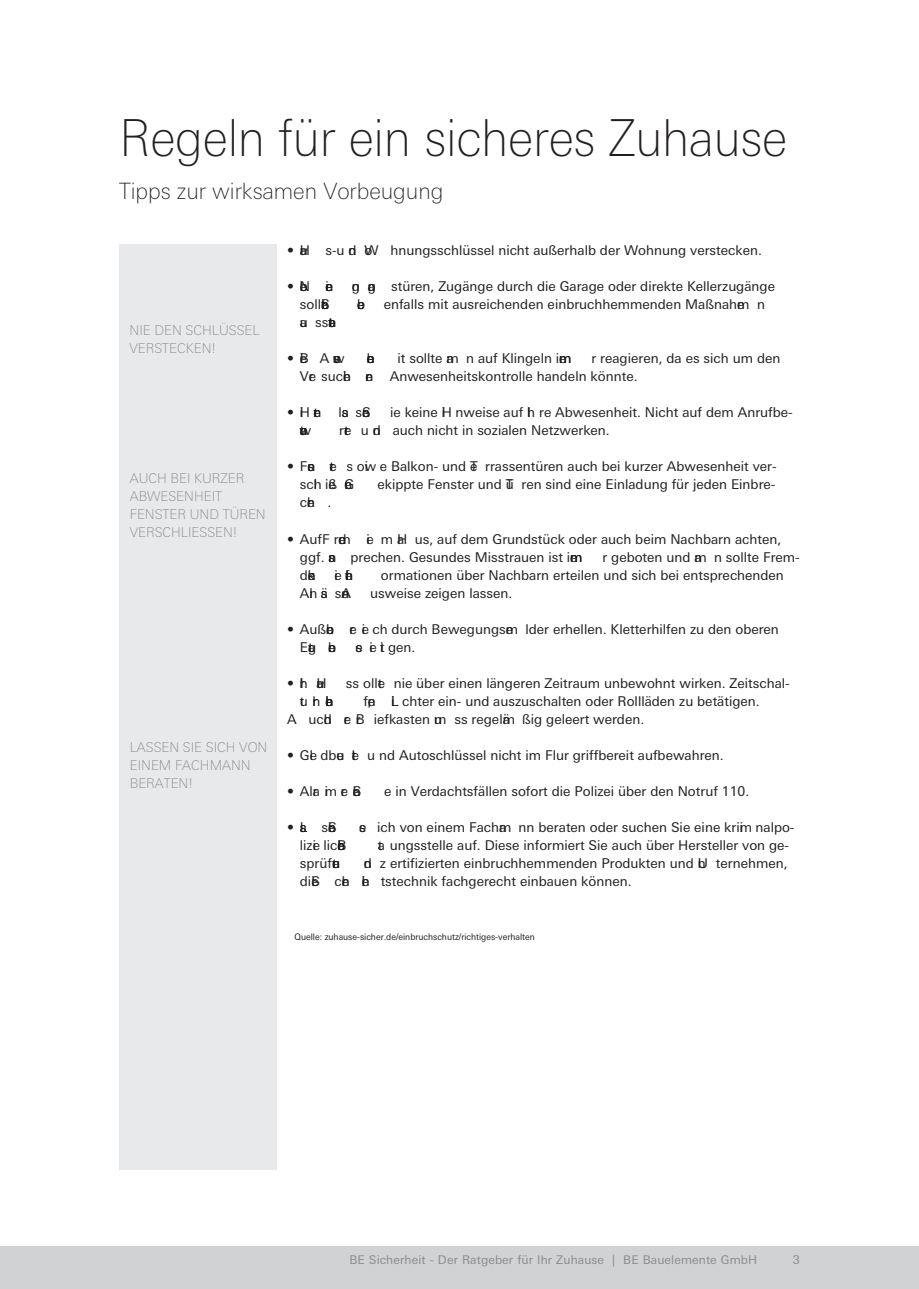
<style>
.page{position:relative;width:919px;height:1289px;background:#fff}
.page>*{position:absolute;margin:0;border:0;box-sizing:border-box;transform-origin:0 0}
.t1{font:100 51px "LT Univers Basic";letter-spacing:-.005em;color:#231f20}
.t2{font:100 22.5px "LT Univers Basic";color:#231f20}
.t3{font:13.5px/18px "LT Univers Basic";color:#231f20}
.t4{font:100 13.5px/18px "LT Univers Basic";color:#808285}
.t5{font:12px "LT Univers Basic";color:#8a8c8f}
.t6{font:9px "LT Univers Basic";color:#231f20;scale:.95 1}
</style>
<div class="page">
<div style="left:0;top:1246px;width:918px;height:42px;background:#d1d2d4"></div>
<div style="left:119px;top:244px;width:158px;height:925px;background:#e8e9ea"></div>
<h1 class="t1" style="left:119px;top:109px;width:669px">Regeln für ein sicheres Zuhause</h1>
<h2 class="t2" style="left:119px;top:178px;width:326px">Tipps zur wirksamen Vorbeugung</h2>
<p class="t4" style="left:130px;top:321px;width:131px">NIE DEN SCHLÜSSEL<br>VERSTECKEN!</p>
<p class="t4" style="left:130px;top:469px;width:137px">AUCH BEI KURZER<br>ABWESENHEIT<br>FENSTER UND TÜREN<br>VERSCHLIESSEN!</p>
<p class="t4" style="left:130px;top:738px;width:139px">LASSEN SIE SICH VON<br>EINEM FACHMANN<br>BERATEN!</p>
<p class="t3" style="left:287px;top:241px;width:23px">• Hau</p>
<p class="t3" style="left:325px;top:241px;width:55px">s- u nd Wo</p>
<p class="t3" style="left:390px;top:241px;width:371px">hnungsschlüssel nicht außerhalb der Wohnung verstecken.</p>
<p class="t3" style="left:287px;top:277px;width:23px">• Neb</p>
<p class="t3" style="left:325px;top:277px;width:8px">eni</p>
<p class="t3" style="left:351px;top:277px;width:424px">ng ang stüren, Zugänge durch die Garage oder direkte Kellerzugänge</p>
<p class="t3" style="left:300px;top:295px;width:31px">solltenSi</p>
<p class="t3" style="left:357px;top:295px;width:9px">eb</p>
<p class="t3" style="left:383px;top:295px;width:382px">enfalls mit ausreichenden einbruchhemmenden Maßnahme n</p>
<p class="t3" style="left:300px;top:313px;width:37px">au sstaen.</p>
<p class="t3" style="left:287px;top:349px;width:23px">• Bei</p>
<p class="t3" style="left:320px;top:349px;width:26px">A nwes</p>
<p class="t3" style="left:367px;top:349px;width:8px">enh</p>
<p class="t3" style="left:397px;top:349px;width:175px">it sollte ma n auf Klingeln ime</p>
<p class="t3" style="left:591px;top:349px;width:189px">r reagieren, da es sich um den</p>
<p class="t3" style="left:300px;top:367px;width:51px">Ver suchei</p>
<p class="t3" style="left:365px;top:367px;width:8px">ner</p>
<p class="t3" style="left:390px;top:367px;width:248px">Anwesenheitskontrolle handeln könnte.</p>
<p class="t3" style="left:287px;top:403px;width:35px">• Hi nter</p>
<p class="t3" style="left:338px;top:403px;width:33px">las senS</p>
<p class="t3" style="left:390px;top:403px;width:403px">ie keine Hi nweise auf Ih re Abwesenheit. Nicht auf dem Anrufbe-</p>
<p class="t3" style="left:300px;top:421px;width:13px">antwo</p>
<p class="t3" style="left:339px;top:421px;width:271px">rter u nd auch nicht in sozialen Netzwerken.</p>
<p class="t3" style="left:300px;top:457px;width:477px;text-indent:-13px">• Fens ter s owi e Balkon- und Te rrassentüren auch bei kurzer Abwesenheit ver&shy;schl ieß en.G</p>
<p class="t3" style="left:377px;top:475px;width:399px">ekippte Fenster und Tü ren sind eine Einladung für jeden Einbre-</p>
<p class="t3" style="left:300px;top:493px;width:32px">cher .</p>
<p class="t3" style="left:287px;top:529px;width:64px">• Auf F remd</p>
<p class="t3" style="left:300px;top:529px;width:482px;text-indent:66px">ei m Ha us, auf dem Grundstück oder auch beim Nachbarn achten, ggf. ans prechen. Gesundes Misstrauen ist ime</p>
<p class="t3" style="left:602px;top:547px;width:198px">r geboten und ma n sollte Frem-</p>
<p class="t3" style="left:300px;top:565px;width:17px">denk</p>
<p class="t3" style="left:334px;top:565px;width:19px">ei neIf</p>
<p class="t3" style="left:381px;top:565px;width:403px">ormationen über Nachbarn erteilen und sich bei entsprechenden</p>
<p class="t3" style="left:300px;top:583px;width:52px">Anl äs senA</p>
<p class="t3" style="left:370px;top:583px;width:142px">usweise zeigen lassen.</p>
<p class="t3" style="left:300px;top:619px;width:479px;text-indent:-13px">• Außenb er ei ch durch Bewegungsme lder erhellen. Kletterhilfen zu den oberen<br>Etag enb</p>
<p class="t3" style="left:355px;top:637px;width:60px">es ei ti gen.</p>
<p class="t3" style="left:287px;top:673px;width:40px">• Ihr Hau</p>
<p class="t3" style="left:346px;top:673px;width:445px">s s ollte nie über einen längeren Zeitraum unbewohnt wirken. Zeitschal-</p>
<p class="t3" style="left:300px;top:691px;width:34px">tuhrenhl</p>
<p class="t3" style="left:363px;top:691px;width:13px">fen,</p>
<p class="t3" style="left:287px;top:691px;width:473px;text-indent:104px">Li chter ein- und auszuschalten oder Rollläden zu betätigen.<br>A uchd er Br iefkasten mu ss regelmä ßig geleert werden.</p>
<p class="t3" style="left:287px;top:745px;width:437px">• Gel dbeu tel u nd Autoschlüssel nicht im Flur griffbereit aufbewahren.</p>
<p class="t3" style="left:287px;top:781px;width:75px">• Alarmi erenSi</p>
<p class="t3" style="left:384px;top:781px;width:365px">e in Verdachtsfällen sofort die Polizei über den Notruf 110.</p>
<p class="t3" style="left:287px;top:817px;width:50px">• Las senSi</p>
<p class="t3" style="left:359px;top:817px;width:436px">es ich von einem Fachma nn beraten oder suchen Sie eine krimi nalpo-</p>
<p class="t3" style="left:300px;top:835px;width:47px">lizei licheBr</p>
<p class="t3" style="left:378px;top:835px;width:412px">at ungsstelle auf. Diese informiert Sie auch über Hersteller von ge-</p>
<p class="t3" style="left:300px;top:853px;width:41px">sprüftenu</p>
<p class="t3" style="left:364px;top:853px;width:424px">nd z ertifizierten einbruchhemmenden Produkten und Un ternehmen,</p>
<p class="t3" style="left:300px;top:871px;width:21px">dieSi</p>
<p class="t3" style="left:334px;top:871px;width:297px">cher hei tstechnik fachgerecht einbauen können.</p>
<p class="t6" style="left:294px;top:931px;width:254px">Quelle: zuhause-sicher.de/einbruchschutz/richtiges-verhalten</p>
<p class="t5" style="left:349px;top:1253px;width:408px">BE Sicherheit - Der Ratgeber für Ihr Zuhause | BE Bauelemente GmbH</p>
<p class="t5" style="left:792px;top:1253px;width:8px">3</p>
</div>
